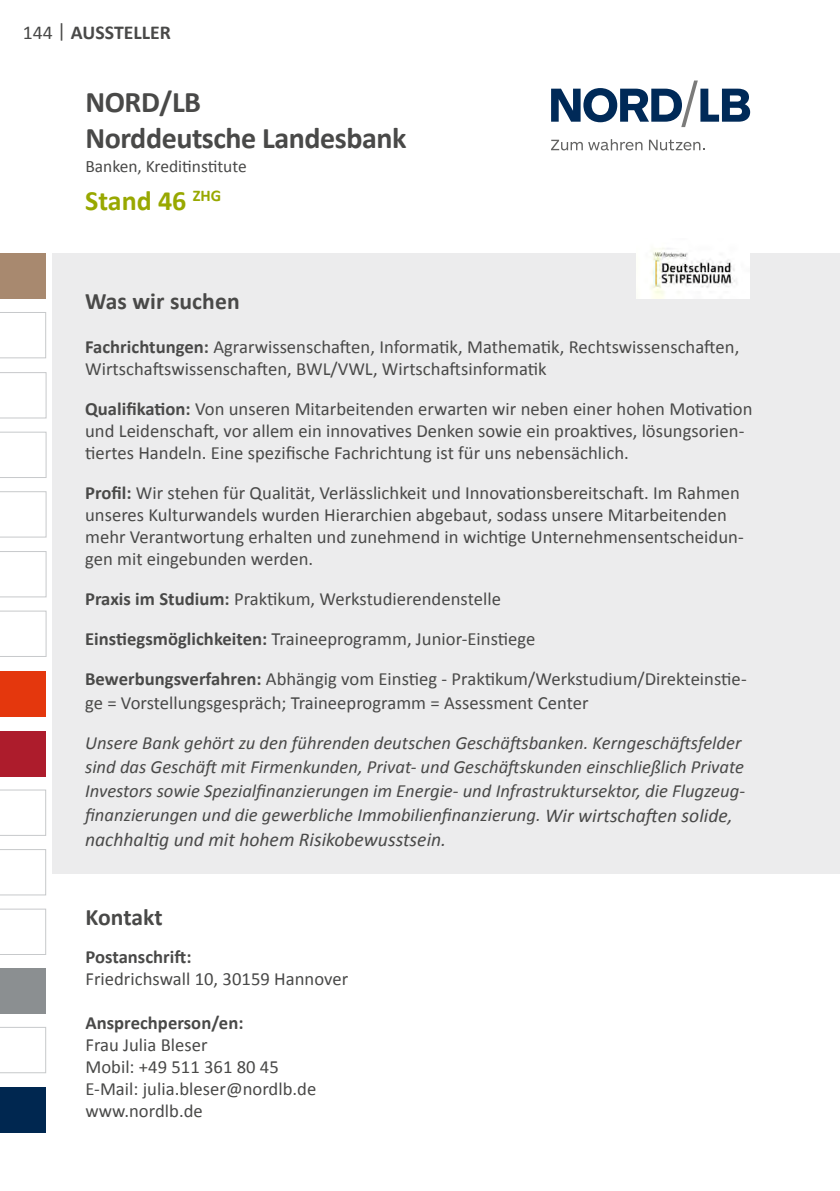
<style>
.page{position:relative;width:840px;height:1191px;background:#fff}
.page>*{position:absolute;margin:0;border:0;box-sizing:border-box;transform-origin:0 0}
.t1{font:700 30px/36px "Calibri";letter-spacing:-.015em;color:#494948}
.t2{font:700 28px "Calibri";color:#98a800}
.t3{font:700 23.6px "Calibri";letter-spacing:.005em;color:#494948}
.t4{font:700 19.8px "Calibri";color:#494948}
.t5{font:italic 19.6px "Calibri";color:#494948}
.t6{font:18.6px/22px "Calibri";color:#494948}
.t7{font:italic 18.6px/24px "Calibri";color:#494948}
.t8{font:700 18.6px "Calibri";color:#494948}
.t9{font:17.4px "Calibri";color:#494948}
.s1{font-weight:400}
.s2{font-weight:700}
.s3{font-size:19.6px}
</style>
<div class="page">
<div style="left:0;top:1087px;width:46px;height:45px;background:#002750"></div>
<div style="left:0;top:253px;width:45px;height:45px;background:#a8896f"></div>
<svg style="left:0;top:1027px;width:46px;height:46px"></svg>
<div style="left:0;top:968px;width:46px;height:46px;background:#8b8f91"></div>
<svg style="left:0;top:909px;width:46px;height:45px"></svg>
<svg style="left:0;top:849px;width:46px;height:46px"></svg>
<svg style="left:0;top:790px;width:46px;height:45px"></svg>
<div style="left:0;top:731px;width:46px;height:45px;background:#ad1c2c"></div>
<svg style="left:0;top:611px;width:46px;height:45px"></svg>
<svg style="left:0;top:551px;width:46px;height:46px"></svg>
<svg style="left:0;top:491px;width:46px;height:46px"></svg>
<svg style="left:0;top:432px;width:46px;height:46px"></svg>
<svg style="left:0;top:372px;width:46px;height:46px"></svg>
<svg style="left:0;top:312px;width:46px;height:46px"></svg>
<div style="left:0;top:671px;width:45px;height:45px;background:#e4370d"></div>
<svg style="left:551px;top:140px;width:31px;height:10px"></svg>
<svg style="left:588px;top:139px;width:54px;height:11px"></svg>
<svg style="left:649px;top:140px;width:55px;height:10px"></svg>
<svg style="left:551px;top:81px;width:198px;height:46px"></svg>
<div style="left:52px;top:253px;width:787px;height:620px;background:#ececed"></div>
<img style="left:636px;top:248px;width:113px;height:51px">
<p class="t4" style="left:23px;top:18px;width:150px"><span class="s1">144 |</span> AUSSTELLER</p>
<h1 class="t1" style="left:85px;top:83px;width:322px">NORD/LB<br>Norddeutsche Landesbank</h1>
<p class="t9" style="left:85px;top:154px;width:163px">Banken, Kreditinstitute</p>
<h2 class="t2" style="left:85px;top:181px;width:138px">Stand 46 <sup>ZHG</sup></h2>
<p class="t3" style="left:85px;top:284px;width:156px">Was wir suchen</p>
<p class="t6" style="left:85px;top:336px;width:655px"><span class="s2">Fachrichtungen:</span> Agrarwissenschaften, Informatik, Mathematik, Rechtswissenschaften,<br>Wirtschaftswissenschaften, BWL/VWL, Wirtschaftsinformatik</p>
<p class="t6" style="left:85px;top:398px;width:668px"><span class="s2">Qualifikation:</span> Von unseren Mitarbeitenden erwarten wir neben einer hohen Motivation und Leidenschaft, vor allem ein innovatives Denken sowie ein proaktives, lösungsorien&shy;tiertes Handeln. Eine spezifische Fachrichtung ist für uns nebensächlich.</p>
<p class="t6" style="left:85px;top:482px;width:659px"><span class="s2">Profil:</span> Wir stehen für Qualität, Verlässlichkeit und Innovationsbereitschaft. Im Rahmen unseres Kulturwandels wurden Hierarchien abgebaut, sodass unsere Mitarbeitenden mehr Verantwortung erhalten und zunehmend in wichtige Unternehmensentscheidun&shy;gen mit eingebunden werden.</p>
<p class="t6" style="left:85px;top:579px;width:662px;line-height:40px"><span class="s2">Praxis im Studium:</span> Praktikum, Werkstudierendenstelle<br><span class="s2">Einstiegsmöglichkeiten:</span> Traineeprogramm, Junior-Einstiege<br><span class="s2">Bewerbungsverfahren:</span> Abhängig vom Einstieg - Praktikum/Werkstudium/Direkteinstie-</p>
<p class="t6" style="left:85px;top:692px;width:504px">ge = Vorstellungsgespräch; Traineeprogramm = Assessment Center</p>
<p class="t7" style="left:85px;top:730px;width:661px">Unsere Bank gehört zu den führenden deutschen Geschäftsbanken. Kerngeschäftsfelder sind das Geschäft mit Firmenkunden, Privat- und Geschäftskunden einschließlich Private Investors sowie Spezialfinanzierungen im Energie- und Infrastruktursektor, die Flugzeug&shy;finanzierungen und die gewerbliche Immobilienfinanzierung. <span class="s3">Wir wirtschaften solide,</span></p>
<p class="t5" style="left:85px;top:825px;width:362px">nachhaltig und mit hohem Risikobewusstsein.</p>
<p class="t3" style="left:85px;top:900px;width:79px">Kontakt</p>
<p class="t8" style="left:85px;top:943px;width:108px">Postanschrift:</p>
<p class="t6" style="left:85px;top:967px;width:264px">Friedrichswall 10, 30159 Hannover</p>
<p class="t8" style="left:85px;top:1009px;width:159px">Ansprechperson/en:</p>
<p class="t6" style="left:85px;top:1033px;width:232px">Frau Julia Bleser<br>Mobil: +49 511 361 80 45<br>E-Mail: julia.bleser@nordlb.de www.nordlb.de</p>
</div>
